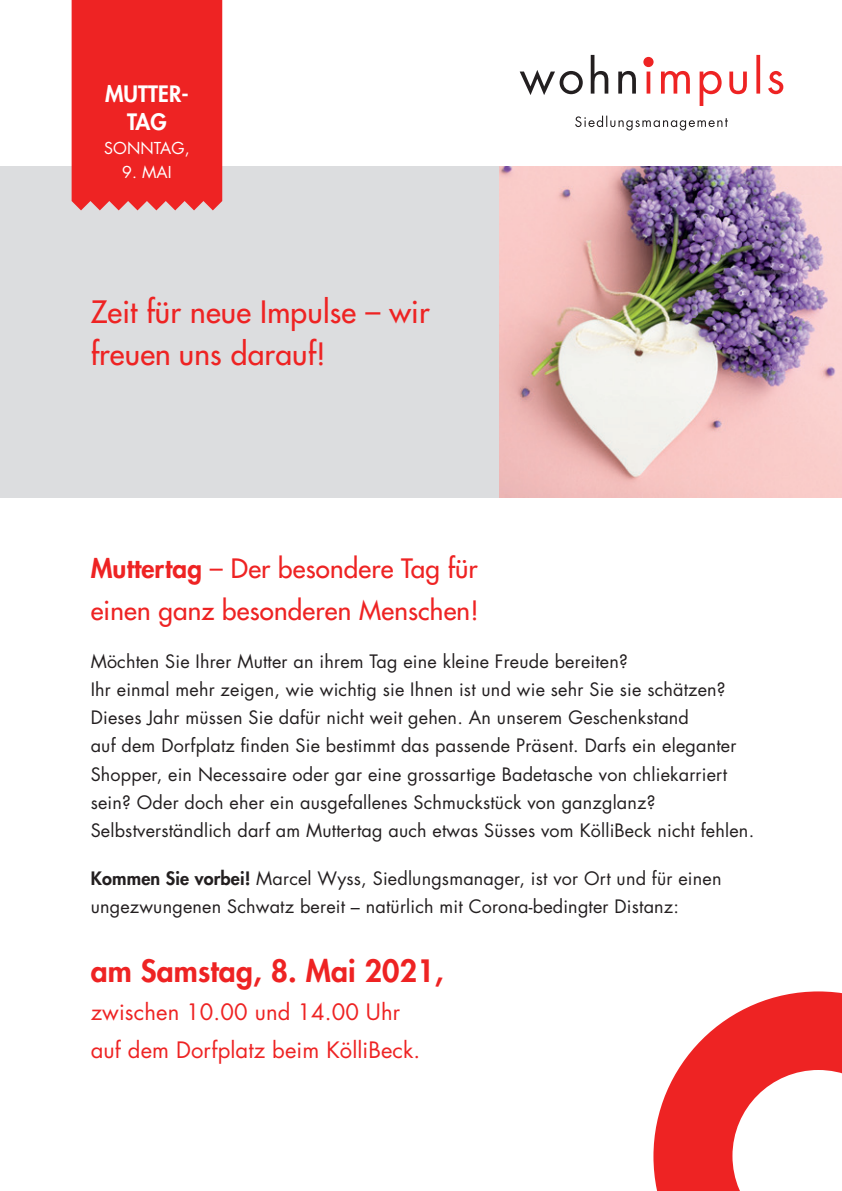
<style>
.page{position:relative;width:842px;height:1191px;background:#fff}
.page>*{position:absolute;margin:0;border:0;box-sizing:border-box;transform-origin:0 0}
.t1{font:500 30px/42px "Futura Std";letter-spacing:.005em;color:#ee2323}
.t2{font:800 30px "Futura Std";letter-spacing:.005em;color:#ee2323}
.t3{font:500 26px/42px "Futura Std";letter-spacing:.005em;color:#ee2323}
.t4{font:22px/38px "Futura Std";letter-spacing:.005em;color:#ee2323}
.t5{font:800 22px/28px "Futura Std";letter-spacing:.005em;color:#fff;text-align:center}
.t6{font:18px/28px "Futura Std";letter-spacing:.01em;color:#231f20}
.t7{font:16px "Futura Std";letter-spacing:.005em;color:#fff}
.s1{font-weight:800}
</style>
<div class="page">
<div style="left:0;top:166px;width:842px;height:331px;background:#dcdddf"></div>
<svg style="left:653px;top:991px;width:189px;height:200px"></svg>
<svg style="left:575px;top:116px;width:153px;height:14px"></svg>
<svg style="left:646px;top:55px;width:137px;height:51px"></svg>
<svg style="left:520px;top:55px;width:116px;height:40px"></svg>
<div style="left:643px;top:57px;width:11px;height:10px;background:#ee2323;border-radius:50%"></div>
<img style="left:499px;top:166px;width:343px;height:331px">
<div style="left:72px;top:0;width:150px;height:210px;background:#ee2323"></div>
<p class="t5" style="left:105px;top:80px;width:85px">MUTTER-<br>TAG</p>
<p class="t7" style="left:104px;top:138px;width:87px">SONNTAG,</p>
<p class="t7" style="left:122px;top:162px;width:51px">9. MAI</p>
<h1 class="t1" style="left:91px;top:291px;width:340px">Zeit für neue Impulse – wir freuen uns darauf!</h1>
<h2 class="t3" style="left:91px;top:548px;width:389px"><span class="s1">Muttertag</span> – Der besondere Tag für einen ganz besonderen Menschen!</h2>
<p class="t6" style="left:91px;top:648px;width:665px">Möchten Sie Ihrer Mutter an ihrem Tag eine kleine Freude bereiten?<br>Ihr einmal mehr zeigen, wie wichtig sie Ihnen ist und wie sehr Sie sie schätzen?<br>Dieses Jahr müssen Sie dafür nicht weit gehen. An unserem Geschenkstand<br>auf dem Dorfplatz finden Sie bestimmt das passende Präsent. Darfs ein eleganter Shopper, ein Necessaire oder gar eine grossartige Badetasche von chliekarriert sein? Oder doch eher ein ausgefallenes Schmuckstück von ganzglanz?<br>Selbstverständlich darf am Muttertag auch etwas Süsses vom KölliBeck nicht fehlen.</p>
<p class="t6" style="left:91px;top:864px;width:632px"><span class="s1">Kommen Sie vorbei!</span> Marcel Wyss, Siedlungsmanager, ist vor Ort und für einen ungezwungenen Schwatz bereit – natürlich mit Corona-bedingter Distanz:</p>
<h1 class="t2" style="left:91px;top:951px;width:354px">am Samstag, 8. Mai 2021,</h1>
<p class="t4" style="left:91px;top:993px;width:331px">zwischen 10.00 und 14.00 Uhr auf dem Dorfplatz beim KölliBeck.</p>
</div>
